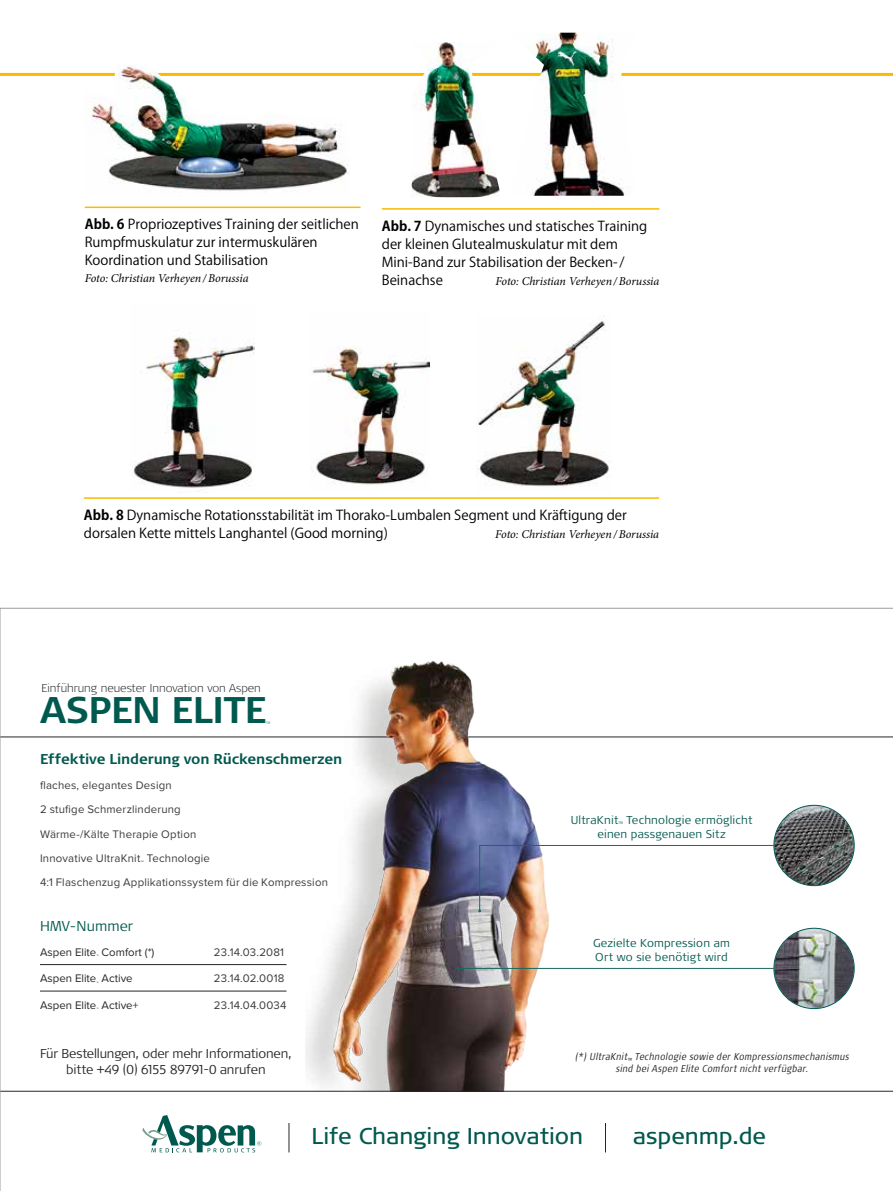
<style>
.page{position:relative;width:893px;height:1191px;background:#fff}
.page>*{position:absolute;margin:0;border:0;box-sizing:border-box;transform-origin:0 0}
.t1{font:700 37.05px "Signa Pro";letter-spacing:-.01em;color:#00594e}
.t2{font:22.8px "Signa Pro";color:#00594e}
.t3{font:700 14.25px "Signa Pro";letter-spacing:-.01em;color:#00594e}
.t4{font:300 14.25px "Signa Pro";letter-spacing:.01em;color:#00594e}
.t5{font:13.5px/18px "Koz Go Pro";color:#000}
.t6{font:300 12.9px/15.5px "Signa Pro";letter-spacing:-.015em;color:#24272a;text-align:center}
.t7{font:italic 12px "Minion Pro";letter-spacing:-.005em;color:#000}
.t8{font:11.4px/24.2px "Proxima Nova";letter-spacing:.015em;color:#3a3d3f}
.t9{font:300 11.4px/13.6px "Signa Pro";letter-spacing:.015em;color:#00594e}
.t10{font:11.4px "Proxima Nova";color:#24272a}
.t11{font:11.4px "Proxima Nova";letter-spacing:.015em;color:#3b3b3a}
.t12{font:300 expanded 11.4px "Signa Pro";color:#24272a}
.t13{font:italic 300 condensed 10.05px/12px "Signa Pro";letter-spacing:.02em;color:#24272a;text-align:center}
.t14{font:4.95px "Proxima Nova";color:#24272a}
.t15{font:300 expanded 4.95px "Signa Pro";color:#00594e}
.t16{font:300 4.95px "Signa Pro";color:#00594e}
.s1{font-weight:700}
</style>
<div class="page">
<hr style="left:0;top:73px;width:893px;height:3px;background:#fbba00">
<hr style="left:85px;top:207px;width:276px;height:1px;background:#fbba00">
<img style="left:85px;top:65px;width:264px;height:126px">
<hr style="left:382px;top:208px;width:277px;height:2px;background:#fbba00">
<img style="left:412px;top:42px;width:89px;height:155px">
<img style="left:510px;top:33px;width:126px;height:163px">
<hr style="left:84px;top:497px;width:575px;height:2px;background:#fbba00">
<img style="left:131px;top:337px;width:123px;height:151px">
<img style="left:311px;top:347px;width:118px;height:138px">
<img style="left:478px;top:316px;width:131px;height:171px">
<svg style="left:0;top:608px;width:893px;height:583px"></svg>
<p class="t5" style="left:85px;top:216px;width:276px"><span class="s1">Abb. 6</span> Propriozeptives Training der seitlichen<br>Rumpfmuskulatur zur intermuskulären<br>Koordination und Stabilisation</p>
<p class="t7" style="left:85px;top:270px;width:165px">Foto: Christian Verheyen/Borussia</p>
<p class="t5" style="left:382px;top:217px;width:267px"><span class="s1">Abb. 7</span> Dynamisches und statisches Training der kleinen Glutealmuskulatur mit dem Mini-Band zur Stabilisation der Becken-/ Beinachse</p>
<p class="t7" style="left:496px;top:273px;width:165px">Foto: Christian Verheyen/Borussia</p>
<p class="t5" style="left:84px;top:506px;width:544px"><span class="s1">Abb. 8</span> Dynamische Rotationsstabilität im Thorako-Lumbalen Segment und Kräftigung der dorsalen Kette mittels Langhantel (Good morning)</p>
<p class="t7" style="left:495px;top:526px;width:165px">Foto: Christian Verheyen/Borussia</p>
<p class="t12" style="left:42px;top:679px;width:221px">Einführung neuester Innovation von Aspen</p>
<h1 class="t1" style="left:40px;top:685px;width:228px">ASPEN ELITE</h1>
<p class="t15" style="left:266px;top:719px;width:6px">™</p>
<p class="t3" style="left:40px;top:748px;width:304px">Effektive Linderung von Rückenschmerzen</p>
<p class="t8" style="left:40px;top:773px;width:289px">flaches, elegantes Design<br>2 stufige Schmerzlinderung<br>Wärme-/Kälte Therapie Option<br>Innovative UltraKnit<sub>™</sub> Technologie<br>4:1 Flaschenzug Applikationssystem für die Kompression</p>
<p class="t4" style="left:40px;top:916px;width:95px">HMV-Nummer</p>
<p class="t9" style="left:597px;top:812px;width:156px;text-indent:29px">Technologie ermöglicht einen passgenauen Sitz</p>
<p class="t9" style="left:571px;top:812px;width:49px">UltraKnit</p>
<p class="t16" style="left:618px;top:820px;width:6px">™</p>
<p class="t9" style="left:593px;top:935px;width:138px">Gezielte Kompression am<br>Ort wo sie benötigt wird</p>
<p class="t10" style="left:40px;top:945px;width:58px">Aspen Elite</p>
<p class="t14" style="left:96px;top:953px;width:4px">™</p>
<p class="t10" style="left:102px;top:945px;width:54px">Comfort (*)</p>
<p class="t11" style="left:214px;top:945px;width:72px">23.14.03.2081</p>
<p class="t10" style="left:40px;top:971px;width:58px">Aspen Elite</p>
<p class="t14" style="left:96px;top:980px;width:4px">™</p>
<p class="t10" style="left:102px;top:971px;width:33px">Active</p>
<p class="t11" style="left:214px;top:971px;width:72px">23.14.02.0018</p>
<p class="t10" style="left:40px;top:998px;width:58px">Aspen Elite</p>
<p class="t14" style="left:96px;top:1006px;width:4px">™</p>
<p class="t10" style="left:102px;top:998px;width:38px">Active+</p>
<p class="t11" style="left:214px;top:998px;width:74px">23.14.04.0034</p>
<p class="t6" style="left:40px;top:1045px;width:253px">Für Bestellungen, oder mehr Informationen, bitte +49 (0) 6155 89791-0 anrufen</p>
<p class="t13" style="left:575px;top:1050px;width:276px">(*) UltraKnit<sub>™</sub> Technologie sowie der Kompressionsmechanismus sind bei Aspen Elite Comfort nicht verfügbar.</p>
<h2 class="t2" style="left:311px;top:1120px;width:273px">Life Changing Innovation</h2>
<h2 class="t2" style="left:633px;top:1120px;width:134px">aspenmp.de</h2>
</div>
